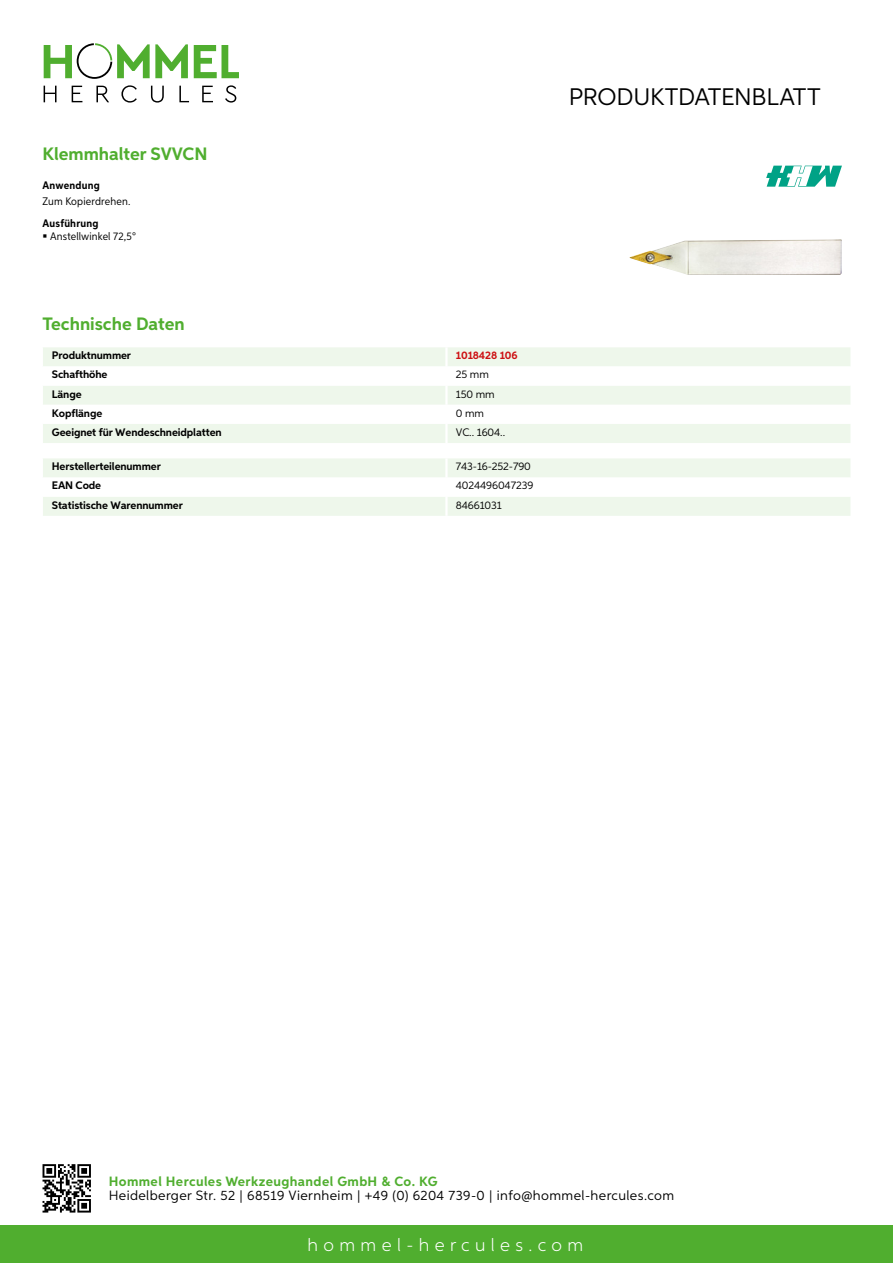
<style>
.page{position:relative;width:893px;height:1263px;background:#fff}
.page>*{position:absolute;margin:0;border:0;box-sizing:border-box;transform-origin:0 0}
.t1{font:24px "Aspira";letter-spacing:-.01em;color:#000}
.t2{font:700 18px "Aspira";color:#50ae2f}
.t3{font:300 18px "Aspira";letter-spacing:.3em;color:#fff}
.t4{font:13.5px "Aspira";letter-spacing:.03em;color:#000}
.t5{font:700 13.5px "Aspira";letter-spacing:.03em;color:#50ae2f}
.t6{font:700 10.95px "Aspira";letter-spacing:-.01em;color:#000}
.t7{font:10.95px "Aspira";letter-spacing:-.01em;color:#000}
.t8{font:10.95px "Aspira Nar";letter-spacing:.015em;color:#000}
.t9{font:700 10.95px "Aspira Nar";letter-spacing:.02em;color:#000}
.t10{font:700 10.95px "Aspira";letter-spacing:-.01em;color:#cd1013}
</style>
<div class="page">
<div style="left:0;top:1226px;width:893px;height:37px;background:#50ae2f"></div>
<svg style="left:43px;top:1164px;width:48px;height:48px"></svg>
<svg style="left:194px;top:45px;width:45px;height:33px"></svg>
<svg style="left:44px;top:43px;width:144px;height:36px"></svg>
<svg style="left:44px;top:86px;width:13px;height:16px"></svg>
<svg style="left:72px;top:86px;width:10px;height:16px"></svg>
<svg style="left:96px;top:86px;width:13px;height:16px"></svg>
<svg style="left:121px;top:85px;width:16px;height:18px"></svg>
<svg style="left:151px;top:86px;width:13px;height:17px"></svg>
<svg style="left:179px;top:86px;width:10px;height:16px"></svg>
<svg style="left:202px;top:86px;width:11px;height:16px"></svg>
<svg style="left:225px;top:85px;width:11px;height:18px"></svg>
<div style="left:43px;top:347px;width:807px;height:96px;background:#eef7eb"></div>
<svg style="left:43px;top:366px;width:807px;height:58px"></svg>
<hr style="left:445px;top:347px;width:3px;height:19px;background:#fff">
<hr style="left:445px;top:366px;width:3px;height:20px;background:#fff">
<hr style="left:445px;top:386px;width:3px;height:19px;background:#fff">
<hr style="left:445px;top:405px;width:3px;height:19px;background:#fff">
<hr style="left:445px;top:424px;width:3px;height:19px;background:#fff">
<svg style="left:43px;top:458px;width:807px;height:58px"></svg>
<hr style="left:445px;top:497px;width:3px;height:19px;background:#fff">
<img style="left:629px;top:239px;width:213px;height:36px">
<svg style="left:766px;top:166px;width:76px;height:21px"></svg>
<h2 class="t2" style="left:43px;top:142px;width:166px">Klemmhalter SVVCN</h2>
<p class="t9" style="left:43px;top:179px;width:59px">Anwendung</p>
<p class="t8" style="left:43px;top:194px;width:89px">Zum Kopierdrehen.</p>
<p class="t9" style="left:43px;top:216px;width:58px">Ausführung</p>
<p class="t8" style="left:50px;top:229px;width:87px">Anstellwinkel 72,5°</p>
<h2 class="t2" style="left:43px;top:313px;width:144px">Technische Daten</h2>
<p class="t6" style="left:52px;top:349px;width:81px">Produktnummer</p>
<p class="t10" style="left:456px;top:349px;width:63px">1018428 106</p>
<p class="t6" style="left:52px;top:368px;width:57px">Schafthöhe</p>
<p class="t7" style="left:456px;top:368px;width:35px">25 mm</p>
<p class="t6" style="left:52px;top:387px;width:31px">Länge</p>
<p class="t7" style="left:456px;top:387px;width:40px">150 mm</p>
<p class="t6" style="left:52px;top:406px;width:52px">Kopflänge</p>
<p class="t7" style="left:456px;top:406px;width:30px">0 mm</p>
<p class="t6" style="left:52px;top:425px;width:171px">Geeignet für Wendeschneidplatten</p>
<p class="t7" style="left:456px;top:425px;width:51px">VC.. 1604..</p>
<p class="t6" style="left:52px;top:460px;width:111px">Herstellerteilenummer</p>
<p class="t7" style="left:456px;top:460px;width:77px">743-16-252-790</p>
<p class="t6" style="left:52px;top:479px;width:51px">EAN Code</p>
<p class="t7" style="left:456px;top:479px;width:79px">4024496047239</p>
<p class="t6" style="left:52px;top:498px;width:132px">Statistische Warennummer</p>
<p class="t7" style="left:456px;top:498px;width:47px">84661031</p>
<h1 class="t1" style="left:569px;top:82px;width:253px">Produktdatenblatt</h1>
<p class="t5" style="left:109px;top:1172px;width:330px">Hommel Hercules Werkzeughandel GmbH &amp; Co. KG</p>
<p class="t4" style="left:109px;top:1187px;width:567px">Heidelberger Str. 52 | 68519 Viernheim | +49 (0) 6204 739-0 | info@hommel-hercules.com</p>
<h2 class="t3" style="left:307px;top:1234px;width:277px">hommel-hercules.com</h2>
</div>
